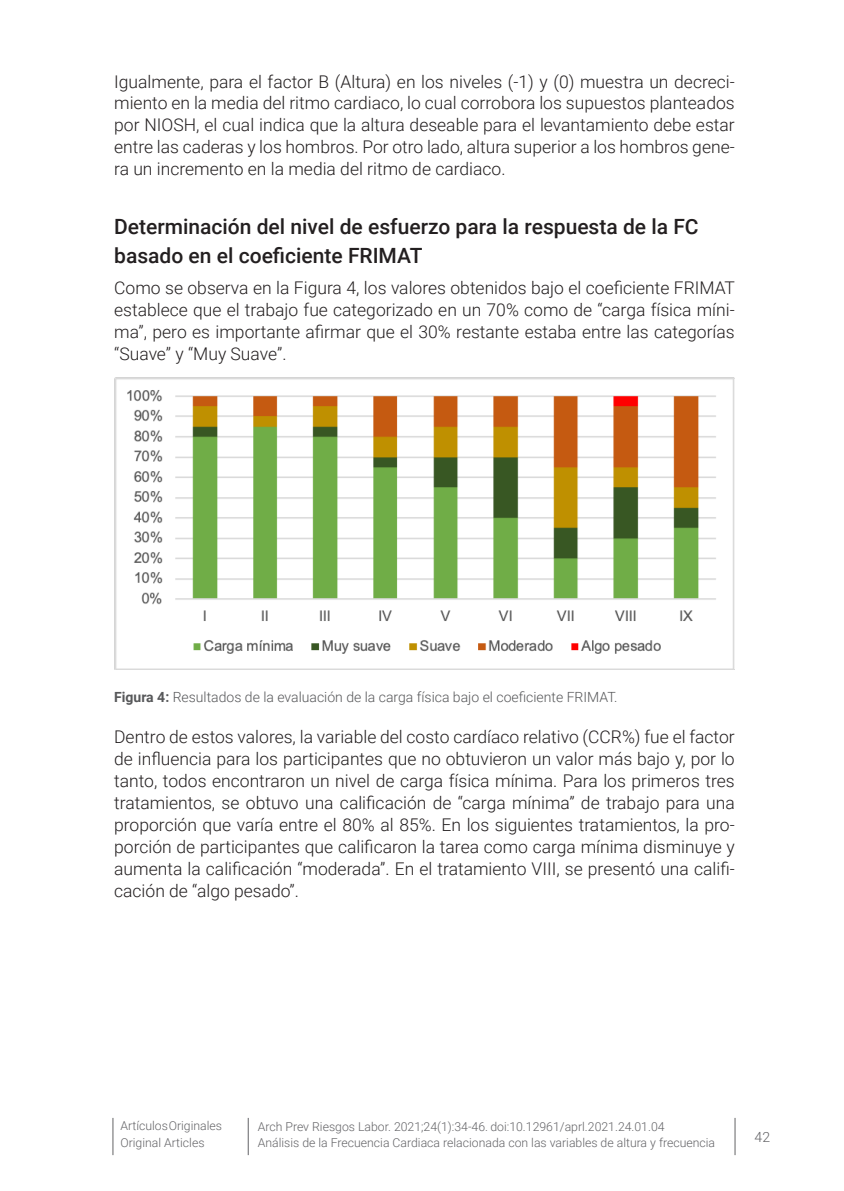
<style>
.page{position:relative;width:844px;height:1191px;background:#fff}
.page>*{position:absolute;margin:0;border:0;box-sizing:border-box;transform-origin:0 0}
.epig_2{font:500 21px/28.9px "Roboto";color:#231f20}
.t1{font:300 17.5px/21.9px "Roboto";color:#231f20;text-align:justify}
.piedefoto{font:300 14px "Roboto";color:#57585a}
.t2{font:300 14px "Roboto";color:#636366}
.t3{font:300 12.25px "Roboto";color:#636366}
.s1{font-weight:700}
</style>
<div class="page">
<hr style="left:248px;top:1117px;width:1px;height:38px;background:#636366">
<hr style="left:734px;top:1117px;width:1px;height:38px;background:#636366">
<hr style="left:113px;top:1117px;width:1px;height:38px;background:#636366">
<img style="left:114px;top:377px;width:620px;height:293px">
<p class="t1" style="left:114px;top:70px;width:622px">Igualmente, para el factor B (Altura) en los niveles (-1) y (0) muestra un decreci&shy;miento en la media del ritmo cardiaco, lo cual corrobora los supuestos planteados por NIOSH, el cual indica que la altura deseable para el levantamiento debe estar entre las caderas y los hombros. Por otro lado, altura superior a los hombros gene&shy;ra un incremento en la media del ritmo de cardiaco.</p>
<p class="epig_2" style="left:114px;top:211px;width:586px">Determinación del nivel de esfuerzo para la respuesta de la FC basado en el coeficiente FRIMAT</p>
<p class="t1" style="left:114px;top:276px;width:622px">Como se observa en la Figura 4, los valores obtenidos bajo el coeficiente FRIMAT establece que el trabajo fue categorizado en un 70% como de “carga física míni&shy;ma”, pero es importante afirmar que el 30% restante estaba entre las categorías “Suave” y “Muy Suave”.</p>
<p class="piedefoto" style="left:114px;top:687px;width:504px"><span class="s1">Figura 4:</span> Resultados de la evaluación de la carga física bajo el coeficiente FRIMAT.</p>
<p class="t1" style="left:114px;top:725px;width:622px">Dentro de estos valores, la variable del costo cardíaco relativo (CCR%) fue el factor de influencia para los participantes que no obtuvieron un valor más bajo y, por lo tanto, todos encontraron un nivel de carga física mínima. Para los primeros tres tratamientos, se obtuvo una calificación de “carga mínima” de trabajo para una proporción que varía entre el 80% al 85%. En los siguientes tratamientos, la pro&shy;porción de participantes que calificaron la tarea como carga mínima disminuye y aumenta la calificación “moderada”. En el tratamiento VIII, se presentó una califi&shy;cación de “algo pesado”.</p>
<p class="t3" style="left:120px;top:1116px;width:103px">Artículos Originales</p>
<p class="t3" style="left:258px;top:1117px;width:408px">Arch Prev Riesgos Labor. 2021;24(1):34-46. doi:10.12961/aprl.2021.24.01.04</p>
<p class="t3" style="left:120px;top:1134px;width:86px">Original Articles</p>
<p class="t3" style="left:258px;top:1133px;width:459px">Análisis de la Frecuencia Cardiaca relacionada con las variables de altura y frecuencia</p>
<p class="t2" style="left:754px;top:1127px;width:17px">42</p>
</div>
